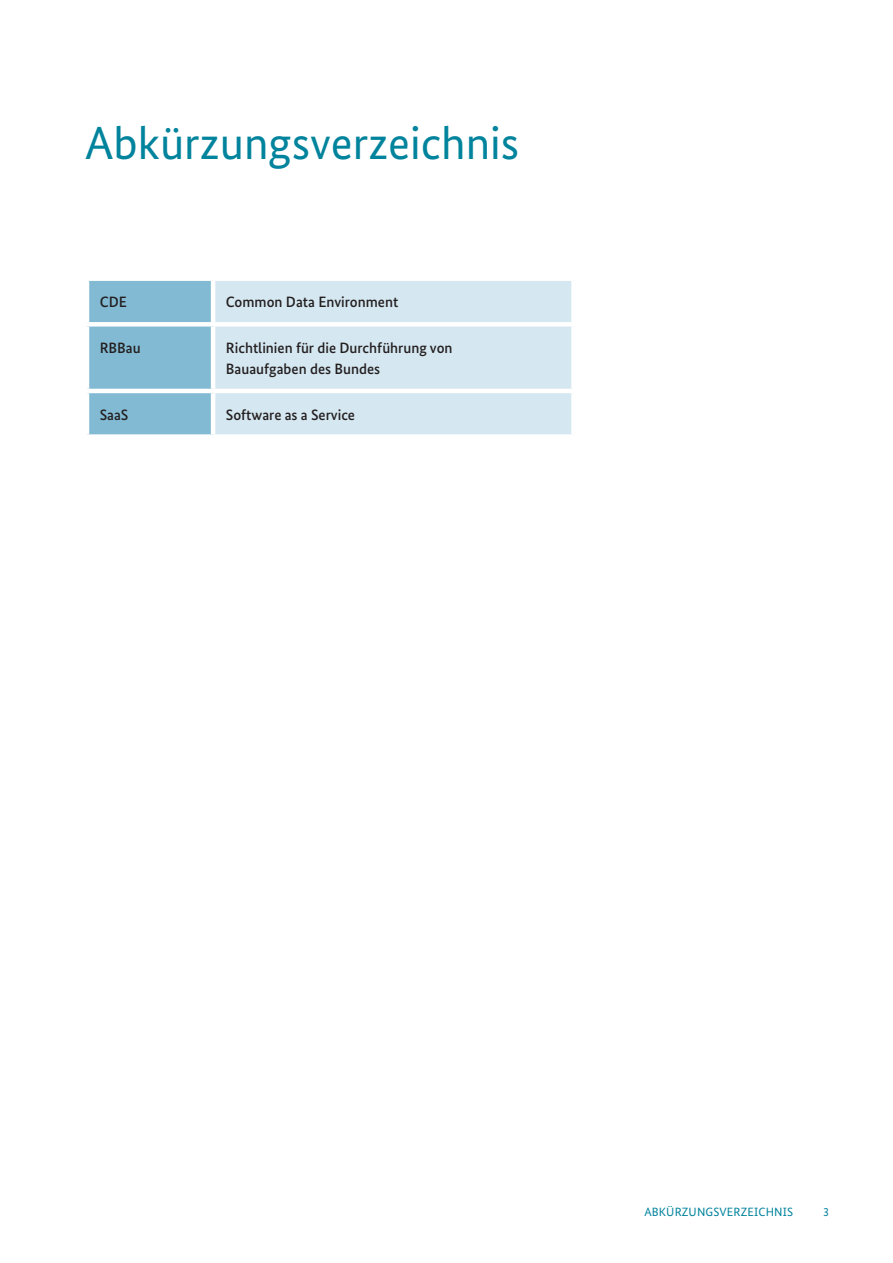
<style>
.page{position:relative;width:893px;height:1263px;background:#fff}
.page>*{position:absolute;margin:0;border:0;box-sizing:border-box;transform-origin:0 0}
.t1{font:46.5px "Bundes Sans";color:#00839c}
.t2{font:500 15px/21px "Bundes Sans";color:#231f20}
.t3{font:12px "Bundes Sans";letter-spacing:.01em;color:#00839c}
</style>
<div class="page">
<div style="left:89px;top:281px;width:122px;height:153px;background:#82bad3"></div>
<div style="left:215px;top:281px;width:356px;height:153px;background:#d5e7f0"></div>
<div style="left:213px;top:322px;width:363px;height:5px;background:#fff"></div>
<hr style="left:213px;top:389px;width:363px;height:4px;background:#fff">
<div style="left:85px;top:322px;width:128px;height:5px;background:#fff"></div>
<hr style="left:85px;top:389px;width:128px;height:4px;background:#fff">
<h1 class="t1" style="left:85px;top:117px;width:436px">Abkürzungsverzeichnis</h1>
<p class="t2" style="left:100px;top:292px;width:29px">CDE</p>
<p class="t2" style="left:226px;top:292px;width:174px">Common Data Environment</p>
<p class="t2" style="left:100px;top:337px;width:43px">RBBau</p>
<p class="t2" style="left:226px;top:337px;width:228px">Richtlinien für die Durchführung von<br>Bauaufgaben des Bundes</p>
<p class="t2" style="left:100px;top:404px;width:30px">SaaS</p>
<p class="t2" style="left:226px;top:404px;width:131px">Software as a Service</p>
<p class="t3" style="left:644px;top:1205px;width:150px">ABKÜRZUNGSVERZEICHNIS</p>
<p class="t3" style="left:823px;top:1205px;width:7px">3</p>
</div>
